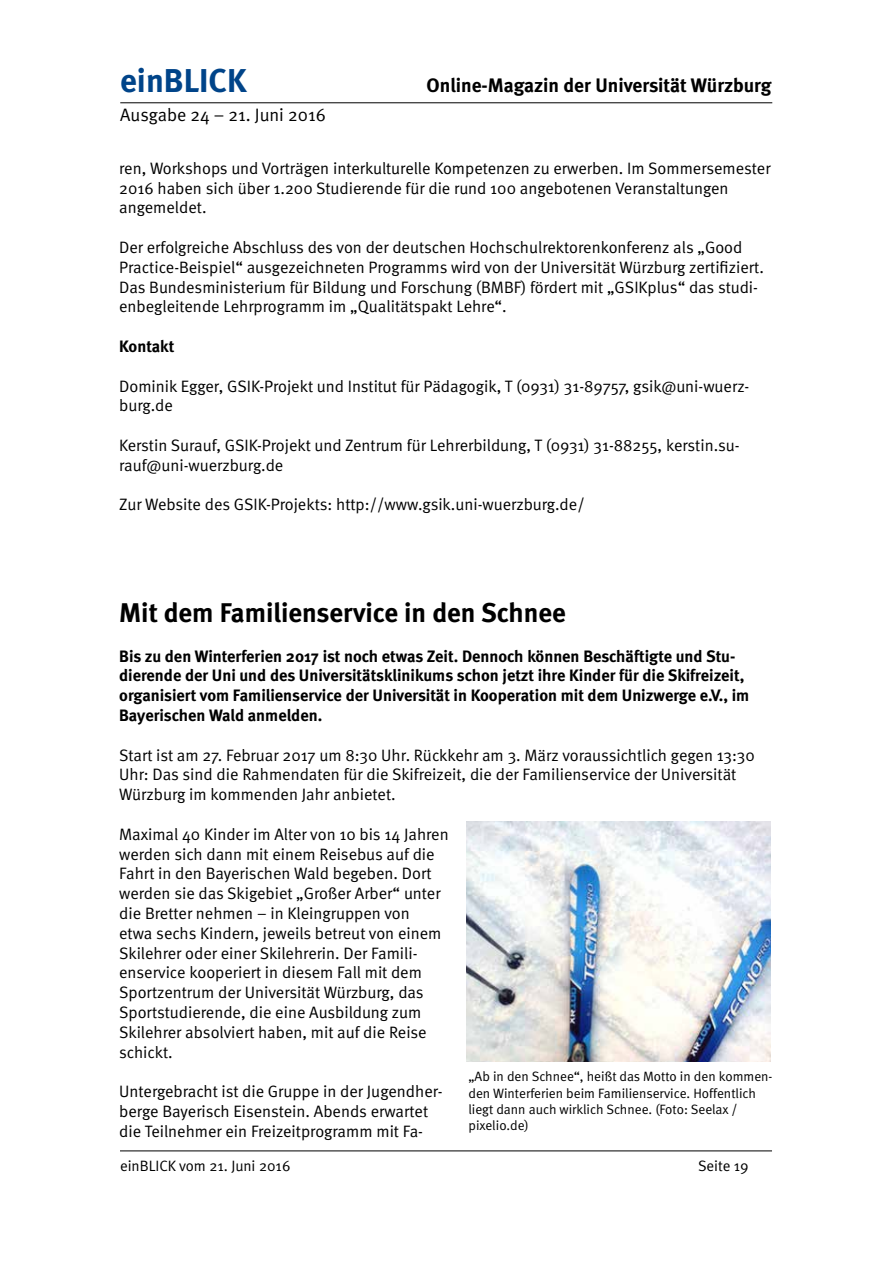
<style>
.page{position:relative;width:893px;height:1263px;background:#fff}
.page>*{position:absolute;margin:0;border:0;box-sizing:border-box;transform-origin:0 0}
.t1{font:700 33px "Meta";color:#004489}
.t2{font:700 27px "Meta";color:#000}
.t3{font:700 19.5px "Meta";color:#000}
.t4{font:18px "Meta Normal";color:#000}
.t5{font:16.5px/19.8px "Meta Normal";color:#000}
.t6{font:700 16.5px/19.8px "Meta";color:#000}
.t7{font:15px "Meta Normal";color:#000}
.t8{font:13.5px/16.2px "Meta Normal";color:#000}
</style>
<div class="page">
<hr style="left:120px;top:102px;width:652px;height:1px;background:#000">
<hr style="left:120px;top:1150px;width:652px;height:1px;background:#000">
<img style="left:467px;top:822px;width:304px;height:239px">
<h1 class="t1" style="left:120px;top:61px;width:128px">einBLICK</h1>
<p class="t3" style="left:427px;top:74px;width:346px">Online-Magazin der Universität Würzburg</p>
<p class="t4" style="left:120px;top:105px;width:207px">Ausgabe 24 – 21. Juni 2016</p>
<p class="t5" style="left:119px;top:158px;width:653px">ren, Workshops und Vorträgen interkulturelle Kompetenzen zu erwerben. Im Sommersemester<br>2016 haben sich über 1.200 Studierende für die rund 100 angebotenen Veranstaltungen angemeldet.</p>
<p class="t5" style="left:119px;top:237px;width:646px">Der erfolgreiche Abschluss des von der deutschen Hochschulrektorenkonferenz als „Good Practice-Beispiel“ ausgezeichneten Programms wird von der Universität Würzburg zertifiziert.<br>Das Bundesministerium für Bildung und Forschung (BMBF) fördert mit „GSIKplus“ das studi&shy;enbegleitende Lehrprogramm im „Qualitätspakt Lehre“.</p>
<p class="t6" style="left:119px;top:336px;width:57px">Kontakt</p>
<p class="t5" style="left:119px;top:376px;width:632px">Dominik Egger, GSIK-Projekt und Institut für Pädagogik, T (0931) 31-89757, gsik@uni-wuerz&shy;burg.de</p>
<p class="t5" style="left:119px;top:435px;width:622px">Kerstin Surauf, GSIK-Projekt und Zentrum für Lehrerbildung, T (0931) 31-88255, kerstin.su&shy;rauf@uni-wuerzburg.de</p>
<p class="t5" style="left:119px;top:494px;width:467px">Zur Website des GSIK-Projekts: http://www.gsik.uni-wuerzburg.de/</p>
<h2 class="t2" style="left:119px;top:596px;width:448px">Mit dem Familienservice in den Schnee</h2>
<p class="t6" style="left:119px;top:646px;width:632px">Bis zu den Winterferien 2017 ist noch etwas Zeit. Dennoch können Beschäftigte und Stu&shy;dierende der Uni und des Universitätsklinikums schon jetzt ihre Kinder für die Skifreizeit, organisiert vom Familienservice der Universität in Kooperation mit dem Unizwerge e.V., im Bayerischen Wald anmelden.</p>
<p class="t5" style="left:119px;top:745px;width:637px">Start ist am 27. Februar 2017 um 8:30 Uhr. Rückkehr am 3. März voraussichtlich gegen 13:30<br>Uhr: Das sind die Rahmendaten für die Skifreizeit, die der Familienservice der Universität<br>Würzburg im kommenden Jahr anbietet.</p>
<p class="t5" style="left:119px;top:824px;width:331px">Maximal 40 Kinder im Alter von 10 bis 14 Jahren werden sich dann mit einem Reisebus auf die Fahrt in den Bayerischen Wald begeben. Dort werden sie das Skigebiet „Großer Arber“ unter die Bretter nehmen – in Kleingruppen von<br>etwa sechs Kindern, jeweils betreut von einem Skilehrer oder einer Skilehrerin. Der Famili&shy;enservice kooperiert in diesem Fall mit dem Sportzentrum der Universität Würzburg, das Sportstudierende, die eine Ausbildung zum Skilehrer absolviert haben, mit auf die Reise schickt.</p>
<p class="t5" style="left:119px;top:1081px;width:325px">Untergebracht ist die Gruppe in der Jugendher&shy;berge Bayerisch Eisenstein. Abends erwartet die Teilnehmer ein Freizeitprogramm mit Fa-</p>
<p class="t8" style="left:468px;top:1068px;width:306px">„Ab in den Schnee“, heißt das Motto in den kommen&shy;den Winterferien beim Familienservice. Hoffentlich liegt dann auch wirklich Schnee. (Foto: Seelax / pixelio.de)</p>
<p class="t7" style="left:120px;top:1157px;width:172px">einBLICK vom 21. Juni 2016</p>
<p class="t7" style="left:698px;top:1157px;width:52px">Seite 19</p>
</div>
